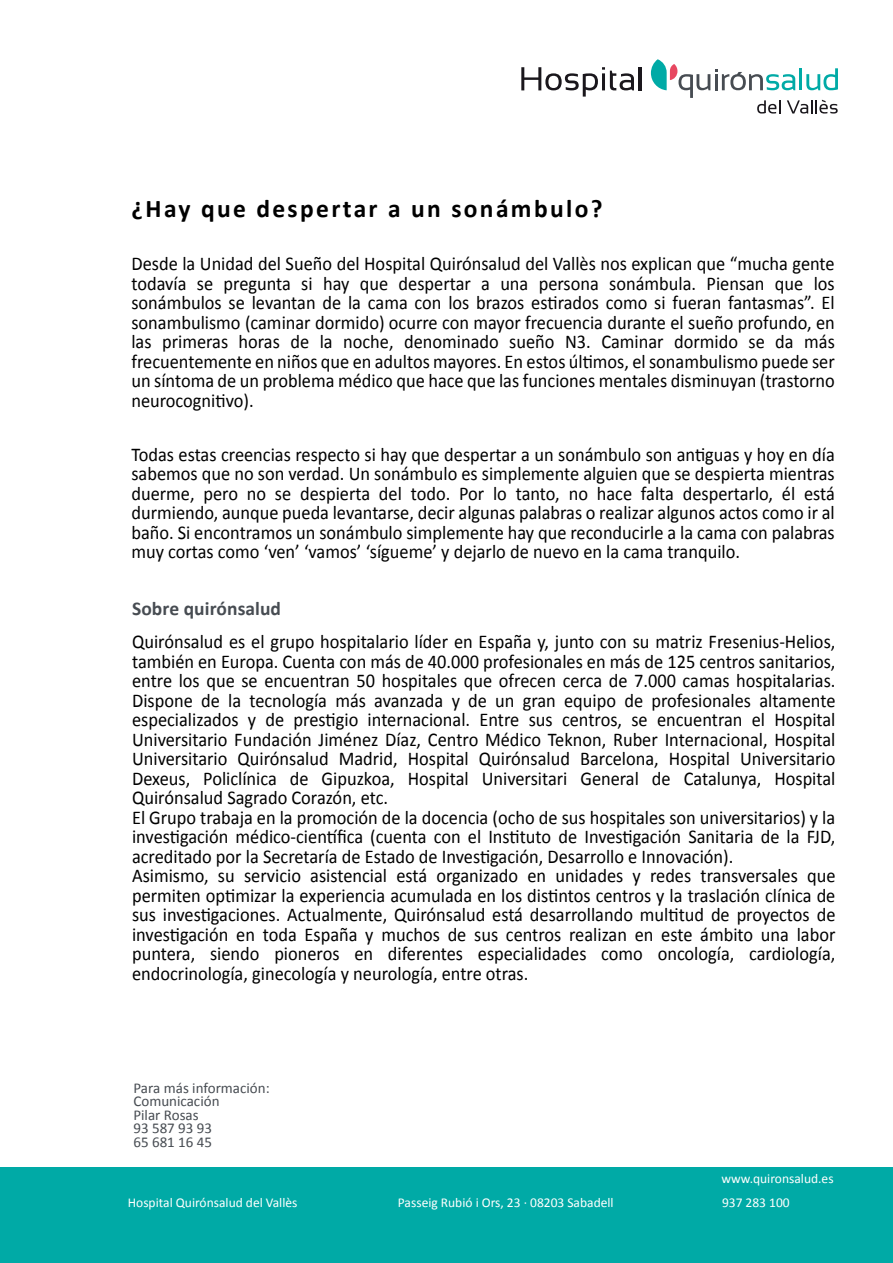
<style>
.page{position:relative;width:893px;height:1263px;background:#fff}
.page>*{position:absolute;margin:0;border:0;box-sizing:border-box;transform-origin:0 0}
.t1{font:700 25.5px "Calibri";letter-spacing:.09em;color:#000}
.t2{font:19.5px/19.5px "Calibri";color:#000;text-align:justify;scale:.94 1}
.t3{font:700 19.5px "Calibri";letter-spacing:.005em;color:#474c52}
.t4{font:15px/13.5px "Calibri";color:#474c52}
.t5{font:13.5px "Calibri";color:#fff}
</style>
<div class="page">
<div style="left:0;top:1167px;width:893px;height:96px;background:#00aaa6"></div>
<svg style="left:521px;top:67px;width:113px;height:30px"></svg>
<hr style="left:639px;top:67px;width:3px;height:23px;background:#1a171c">
<svg style="left:651px;top:59px;width:187px;height:55px"></svg>
<h1 class="t1" style="left:131px;top:192px;width:473px">¿Hay que despertar a un sonámbulo?</h1>
<p class="t2" style="left:131px;top:254px;width:750px">Desde la Unidad del Sueño del Hospital Quirónsalud del Vallès nos explican que “mucha gente todavía se pregunta si hay que despertar a una persona sonámbula. Piensan que los sonámbulos se levantan de la cama con los brazos estirados como si fueran fantasmas”. El sonambulismo (caminar dormido) ocurre con mayor frecuencia durante el sueño profundo, en las primeras horas de la noche, denominado sueño N3. Caminar dormido se da más frecuentemente en niños que en adultos mayores. En estos últimos, el sonambulismo puede ser un síntoma de un problema médico que hace que las funciones mentales disminuyan (trastorno neurocognitivo).</p>
<p class="t2" style="left:131px;top:444px;width:750px">Todas estas creencias respecto si hay que despertar a un sonámbulo son antiguas y hoy en día sabemos que no son verdad. Un sonámbulo es simplemente alguien que se despierta mientras duerme, pero no se despierta del todo. Por lo tanto, no hace falta despertarlo, él está durmiendo, aunque pueda levantarse, decir algunas palabras o realizar algunos actos como ir al baño. Si encontramos un sonámbulo simplemente hay que reconducirle a la cama con palabras muy cortas como ‘ven’ ‘vamos’ ‘sígueme’ y dejarlo de nuevo en la cama tranquilo.</p>
<p class="t3" style="left:132px;top:596px;width:151px">Sobre quirónsalud</p>
<p class="t2" style="left:132px;top:632px;width:750px;text-align:left">Quirónsalud es el grupo hospitalario líder en España y, junto con su matriz Fresenius-Helios, también en Europa. Cuenta con más de 40.000 profesionales en más de 125 centros sanitarios, entre los que se encuentran 50 hospitales que ofrecen cerca de 7.000 camas hospitalarias.<br>Dispone de la tecnología más avanzada y de un gran equipo de profesionales altamente especializados y de prestigio internacional. Entre sus centros, se encuentran el Hospital Universitario Fundación Jiménez Díaz, Centro Médico Teknon, Ruber Internacional, Hospital Universitario Quirónsalud Madrid, Hospital Quirónsalud Barcelona, Hospital Universitario Dexeus, Policlínica de Gipuzkoa, Hospital Universitari General de Catalunya, Hospital Quirónsalud Sagrado Corazón, etc.<br>El Grupo trabaja en la promoción de la docencia (ocho de sus hospitales son universitarios) y la investigación médico-científica (cuenta con el Instituto de Investigación Sanitaria de la FJD, acreditado por la Secretaría de Estado de Investigación, Desarrollo e Innovación).<br>Asimismo, su servicio asistencial está organizado en unidades y redes transversales que permiten optimizar la experiencia acumulada en los distintos centros y la traslación clínica de sus investigaciones. Actualmente, Quirónsalud está desarrollando multitud de proyectos de investigación en toda España y muchos de sus centros realizan en este ámbito una labor puntera, siendo pioneros en diferentes especialidades como oncología, cardiología, endocrinología, ginecología y neurología, entre otras.</p>
<p class="t4" style="left:133px;top:1081px;width:138px">Para más información:<br>Comunicación<br>Pilar Rosas<br>93 587 93 93<br>65 681 16 45</p>
<p class="t5" style="left:721px;top:1170px;width:114px">www.quironsalud.es</p>
<p class="t5" style="left:128px;top:1194px;width:171px">Hospital Quirónsalud del Vallès</p>
<p class="t5" style="left:398px;top:1194px;width:217px">Passeig Rubió i Ors, 23 · 08203 Sabadell</p>
<p class="t5" style="left:722px;top:1194px;width:69px">937 283 100</p>
</div>
